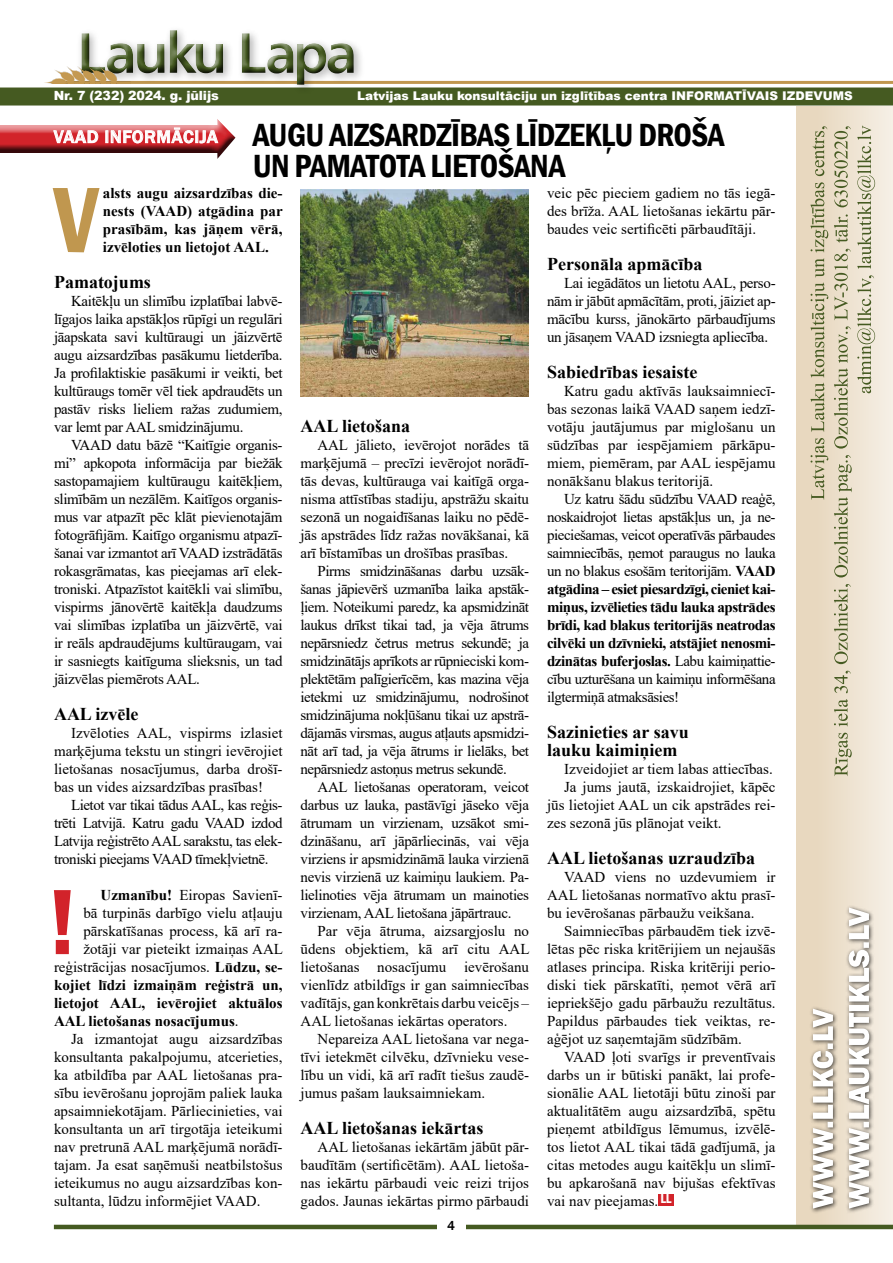
<style>
.page{position:relative;width:893px;height:1263px;background:#fff}
.page>*{position:absolute;margin:0;border:0;box-sizing:border-box;transform-origin:0 0}
.t1{font:600 condensed 96px "Franklin Gothic";color:#c0974f}
.t2{font:600 condensed 33px/31.5px "Franklin Gothic";letter-spacing:-.02em;color:#000}
.t3{font:700 18px/18px "Times New Roman";color:#000}
.t4{font:15px/18px "Times New Roman";color:#000;text-align:justify}
.t5{font:700 15px/18px "Times New Roman";color:#000;text-align:justify}
.t6{font:500 13.5px "Franklin Gothic";color:#000}
.t7{font:900 12.75px "Arial";letter-spacing:-.01em;color:#fff}
.t8{font:900 12px "Arial";color:#fff}
.s1{font-weight:500;font-stretch:normal;font-size:18px;color:#fff}
.s2{font-weight:700}
.s3{font-weight:400}
</style>
<div class="page">
<div style="left:797px;top:106px;width:96px;height:1120px;background:linear-gradient(to right,#e5d4b8,#f5eee4)"></div>
<svg style="left:834px;top:126px;width:41px;height:650px;background:#dcd4bf"></svg>
<svg style="left:810px;top:126px;width:18px;height:374px;background:#cac1a3"></svg>
<hr style="left:54px;top:1225px;width:839px;height:4px;background:#455a21">
<div style="left:437px;top:1221px;width:28px;height:17px;background:#fff"></div>
<div style="left:0;top:88px;width:893px;height:18px;background:#455a21"></div>
<hr style="left:54px;top:81px;width:839px;height:3px;background:#c0974f">
<div style="left:845px;top:904px;width:29px;height:310px;background:#000;opacity:.75"></div>
<svg style="left:849px;top:907px;width:20px;height:301px"></svg>
<div style="left:809px;top:1005px;width:29px;height:209px;background:#000;opacity:.75"></div>
<svg style="left:813px;top:1009px;width:20px;height:199px"></svg>
<div style="left:76px;top:25px;width:289px;height:71px;background:#000;opacity:.3"></div>
<div style="left:80px;top:29px;width:276px;height:58px;background:#000;opacity:.75"></div>
<img style="left:44px;top:66px;width:87px;height:18px">
<div style="left:658px;top:1194px;width:16px;height:12px;background:#d2232a"></div>
<div style="left:0;top:118px;width:238px;height:32px;background:#fff;opacity:.75"></div>
<div style="left:0;top:131px;width:238px;height:30px;background:#000;opacity:.75"></div>
<svg style="left:53px;top:130px;width:46px;height:13px"></svg>
<svg style="left:105px;top:119px;width:131px;height:40px"></svg>
<svg style="left:54px;top:890px;width:17px;height:64px"></svg>
<img style="left:301px;top:189px;width:228px;height:207px">
<p class="t7" style="left:54px;top:86px;width:167px">Nr. 7 (232) 2024. g. jūlijs</p>
<p class="t8" style="left:357px;top:87px;width:497px">Latvijas Lauku konsultāciju un izglītības centra INFORMATĪVAIS IZDEVUMS</p>
<h2 class="t2" style="left:253px;top:118px;width:473px;text-indent:-199px"><span class="s1">VAAD INFORMĀCIJA</span> AUGU AIZSARDZĪBAS LĪDZEKĻU DROŠA<br>UN PAMATOTA LIETOŠANA</h2>
<h1 class="t1" style="left:54px;top:156px;width:46px">V</h1>
<p class="t5" style="left:103px;top:184px;width:181px">alsts augu aizsardzības die&shy;nests (VAAD) atgādina par prasībām, kas jāņem vērā, izvēloties un lietojot AAL.</p>
<p class="t3" style="left:54px;top:272px;width:98px">Pamatojums</p>
<p class="t4" style="left:54px;top:292px;width:230px;text-indent:17px">Kaitēkļu un slimību izplatībai labvē&shy;līgajos laika apstākļos rūpīgi un regulāri jāapskata savi kultūraugi un jāizvērtē augu aizsardzības pasākumu lietderība.<br>Ja profilaktiskie pasākumi ir veikti, bet kultūraugs tomēr vēl tiek apdraudēts un pastāv risks lieliem ražas zudumiem, var lemt par AAL smidzinājumu.</p>
<p class="t4" style="left:54px;top:436px;width:230px;text-indent:17px">VAAD datu bāzē “Kaitīgie organis&shy;mi” apkopota informācija par biežāk sastopamajiem kultūraugu kaitēkļiem, slimībām un nezālēm. Kaitīgos organis&shy;mus var atpazīt pēc klāt pievienotajām fotogrāfijām. Kaitīgo organismu atpazī&shy;šanai var izmantot arī VAAD izstrādātās rokasgrāmatas, kas pieejamas arī elek&shy;troniski. Atpazīstot kaitēkli vai slimību, vispirms jānovērtē kaitēkļa daudzums vai slimības izplatība un jāizvērtē, vai ir reāls apdraudējums kultūraugam, vai ir sasniegts kaitīguma slieksnis, un tad jāizvēlas piemērots AAL.</p>
<p class="t3" style="left:54px;top:704px;width:86px">AAL izvēle</p>
<p class="t4" style="left:54px;top:724px;width:230px;text-indent:17px">Izvēloties AAL, vispirms izlasiet marķējuma tekstu un stingri ievērojiet lietošanas nosacījumus, darba drošī&shy;bas un vides aizsardzības prasības!</p>
<p class="t4" style="left:54px;top:796px;width:230px;text-indent:17px">Lietot var tikai tādus AAL, kas reģis&shy;trēti Latvijā. Katru gadu VAAD izdod Latvija reģistrēto AAL sarakstu, tas elek&shy;troniski pieejams VAAD tīmekļvietnē.</p>
<p class="t4" style="left:100px;top:886px;width:184px"><span class="s2">Uzmanību!</span> Eiropas Savienī-</p>
<p class="t4" style="left:83px;top:904px;width:201px">bā turpinās darbīgo vielu atļauju</p>
<p class="t4" style="left:83px;top:922px;width:201px">pārskatīšanas process, kā arī ra-</p>
<p class="t4" style="left:83px;top:940px;width:201px">žotāji var pieteikt izmaiņas AAL</p>
<p class="t4" style="left:54px;top:958px;width:230px">reģistrācijas nosacījumos. <span class="s2">Lūdzu, se-</span></p>
<p class="t5" style="left:54px;top:976px;width:230px">kojiet līdzi izmaiņām reģistrā un,</p>
<p class="t5" style="left:54px;top:994px;width:230px">lietojot AAL, ievērojiet aktuālos</p>
<p class="t5" style="left:54px;top:1012px;width:186px">AAL lietošanas nosacījumus<span class="s3">.</span></p>
<p class="t4" style="left:71px;top:1030px;width:213px">Ja izmantojat augu aizsardzības</p>
<p class="t4" style="left:54px;top:1048px;width:230px">konsultanta pakalpojumu, atcerieties,</p>
<p class="t4" style="left:54px;top:1066px;width:230px">ka atbildība par AAL lietošanas pra-</p>
<p class="t4" style="left:54px;top:1084px;width:230px">sību ievērošanu joprojām paliek lauka</p>
<p class="t4" style="left:54px;top:1102px;width:230px">apsaimniekotājam. Pārliecinieties, vai</p>
<p class="t4" style="left:54px;top:1120px;width:230px">konsultanta un arī tirgotāja ieteikumi</p>
<p class="t4" style="left:54px;top:1138px;width:230px">nav pretrunā AAL marķējumā norādī-</p>
<p class="t4" style="left:54px;top:1156px;width:230px">tajam. Ja esat saņēmuši neatbilstošus</p>
<p class="t4" style="left:54px;top:1174px;width:230px">ieteikumus no augu aizsardzības kon-</p>
<p class="t4" style="left:54px;top:1192px;width:208px">sultanta, lūdzu informējiet VAAD.</p>
<p class="t3" style="left:301px;top:416px;width:111px">AAL lietošana</p>
<p class="t4" style="left:301px;top:436px;width:230px;text-indent:17px">AAL jālieto, ievērojot norādes tā marķējumā – precīzi ievērojot norādī&shy;tās devas, kultūrauga vai kaitīgā orga&shy;nisma attīstības stadiju, apstrāžu skaitu sezonā un nogaidīšanas laiku no pēdē&shy;jās apstrādes līdz ražas novākšanai, kā arī bīstamības un drošības prasības.</p>
<p class="t4" style="left:301px;top:562px;width:230px;text-indent:17px">Pirms smidzināšanas darbu uzsāk&shy;šanas jāpievērš uzmanība laika apstāk&shy;ļiem. Noteikumi paredz, ka apsmidzināt laukus drīkst tikai tad, ja vēja ātrums nepārsniedz četrus metrus sekundē; ja smidzinātājs aprīkots ar rūpnieciski kom&shy;plektētām palīgierīcēm, kas mazina vēja ietekmi uz smidzinājumu, nodrošinot smidzinājuma nokļūšanu tikai uz apstrā&shy;dājamās virsmas, augus atļauts apsmidzi&shy;nāt arī tad, ja vēja ātrums ir lielāks, bet nepārsniedz astoņus metrus sekundē.</p>
<p class="t4" style="left:301px;top:778px;width:230px;text-indent:17px">AAL lietošanas operatoram, veicot darbus uz lauka, pastāvīgi jāseko vēja ātrumam un virzienam, uzsākot smi&shy;dzināšanu, arī jāpārliecinās, vai vēja virziens ir apsmidzināmā lauka virzienā nevis virzienā uz kaimiņu laukiem. Pa&shy;lielinoties vēja ātrumam un mainoties virzienam, AAL lietošana jāpārtrauc.</p>
<p class="t4" style="left:301px;top:922px;width:231px;text-indent:17px">Par vēja ātruma, aizsargjoslu no ūdens objektiem, kā arī citu AAL lietošanas nosacījumu ievērošanu vienlīdz atbildīgs ir gan saimniecības vadītājs, gan konkrētais darbu veicējs – AAL lietošanas iekārtas operators.</p>
<p class="t4" style="left:301px;top:1030px;width:230px;text-indent:17px">Nepareiza AAL lietošana var nega&shy;tīvi ietekmēt cilvēku, dzīvnieku vese&shy;lību un vidi, kā arī radīt tiešus zaudē&shy;jumus pašam lauksaimniekam.</p>
<p class="t3" style="left:301px;top:1118px;width:185px">AAL lietošanas iekārtas</p>
<p class="t4" style="left:301px;top:1138px;width:230px;text-indent:17px">AAL lietošanas iekārtām jābūt pār&shy;baudītām (sertificētām). AAL lietoša&shy;nas iekārtu pārbaudi veic reizi trijos gados. Jaunas iekārtas pirmo pārbaudi</p>
<p class="t6" style="left:447px;top:1217px;width:9px">4</p>
<p class="t4" style="left:547px;top:184px;width:230px">veic pēc pieciem gadiem no tās iegā&shy;des brīža. AAL lietošanas iekārtu pār&shy;baudes veic sertificēti pārbaudītāji.</p>
<p class="t3" style="left:547px;top:254px;width:157px">Personāla apmācība</p>
<p class="t4" style="left:547px;top:274px;width:230px;text-indent:17px">Lai iegādātos un lietotu AAL, perso&shy;nām ir jābūt apmācītām, proti, jāiziet ap&shy;mācību kurss, jānokārto pārbaudījums un jāsaņem VAAD izsniegta apliecība.</p>
<p class="t3" style="left:547px;top:362px;width:152px">Sabiedrības iesaiste</p>
<p class="t4" style="left:547px;top:382px;width:230px;text-indent:17px">Katru gadu aktīvās lauksaimniecī&shy;bas sezonas laikā VAAD saņem iedzī&shy;votāju jautājumus par miglošanu un sūdzības par iespējamiem pārkāpu&shy;miem, piemēram, par AAL iespējamu nonākšanu blakus teritorijā.</p>
<p class="t4" style="left:547px;top:490px;width:230px;text-indent:17px">Uz katru šādu sūdzību VAAD reaģē, noskaidrojot lietas apstākļus un, ja ne&shy;pieciešamas, veicot operatīvās pārbaudes saimniecībās, ņemot paraugus no lauka un no blakus esošām teritorijām. <span class="s2">VAAD atgādina – esiet piesardzīgi, cieniet kai&shy;miņus, izvēlieties tādu lauka apstrādes brīdi, kad blakus teritorijās neatrodas cilvēki un dzīvnieki, atstājiet nenosmi&shy;dzinātas buferjoslas.</span> Labu kaimiņattie&shy;cību uzturēšana un kaimiņu informēšana ilgtermiņā atmaksāsies!</p>
<p class="t3" style="left:547px;top:722px;width:143px">Sazinieties ar savu lauku kaimiņiem</p>
<p class="t4" style="left:564px;top:760px;width:210px">Izveidojiet ar tiem labas attiecības.</p>
<p class="t4" style="left:564px;top:778px;width:213px">Ja jums jautā, izskaidrojiet, kāpēc</p>
<p class="t4" style="left:547px;top:796px;width:230px">jūs lietojiet AAL un cik apstrādes rei-</p>
<p class="t4" style="left:547px;top:814px;width:176px">zes sezonā jūs plānojat veikt.</p>
<p class="t3" style="left:547px;top:848px;width:210px">AAL lietošanas uzraudzība</p>
<p class="t4" style="left:547px;top:868px;width:230px;text-indent:17px">VAAD viens no uzdevumiem ir AAL lietošanas normatīvo aktu prasī&shy;bu ievērošanas pārbaužu veikšana.</p>
<p class="t4" style="left:547px;top:922px;width:230px;text-indent:17px">Saimniecības pārbaudēm tiek izvē&shy;lētas pēc riska kritērijiem un nejaušās atlases principa. Riska kritēriji perio&shy;diski tiek pārskatīti, ņemot vērā arī iepriekšējo gadu pārbaužu rezultātus.<br>Papildus pārbaudes tiek veiktas, re&shy;aģējot uz saņemtajām sūdzībām.</p>
<p class="t4" style="left:547px;top:1048px;width:230px;text-indent:17px">VAAD ļoti svarīgs ir preventīvais darbs un ir būtiski panākt, lai profe&shy;sionālie AAL lietotāji būtu zinoši par aktualitātēm augu aizsardzībā, spētu pieņemt atbildīgus lēmumus, izvēlē&shy;tos lietot AAL tikai tādā gadījumā, ja citas metodes augu kaitēkļu un slimī&shy;bu apkarošanā nav bijušas efektīvas vai nav pieejamas. <sup>LL</sup></p>
</div>
